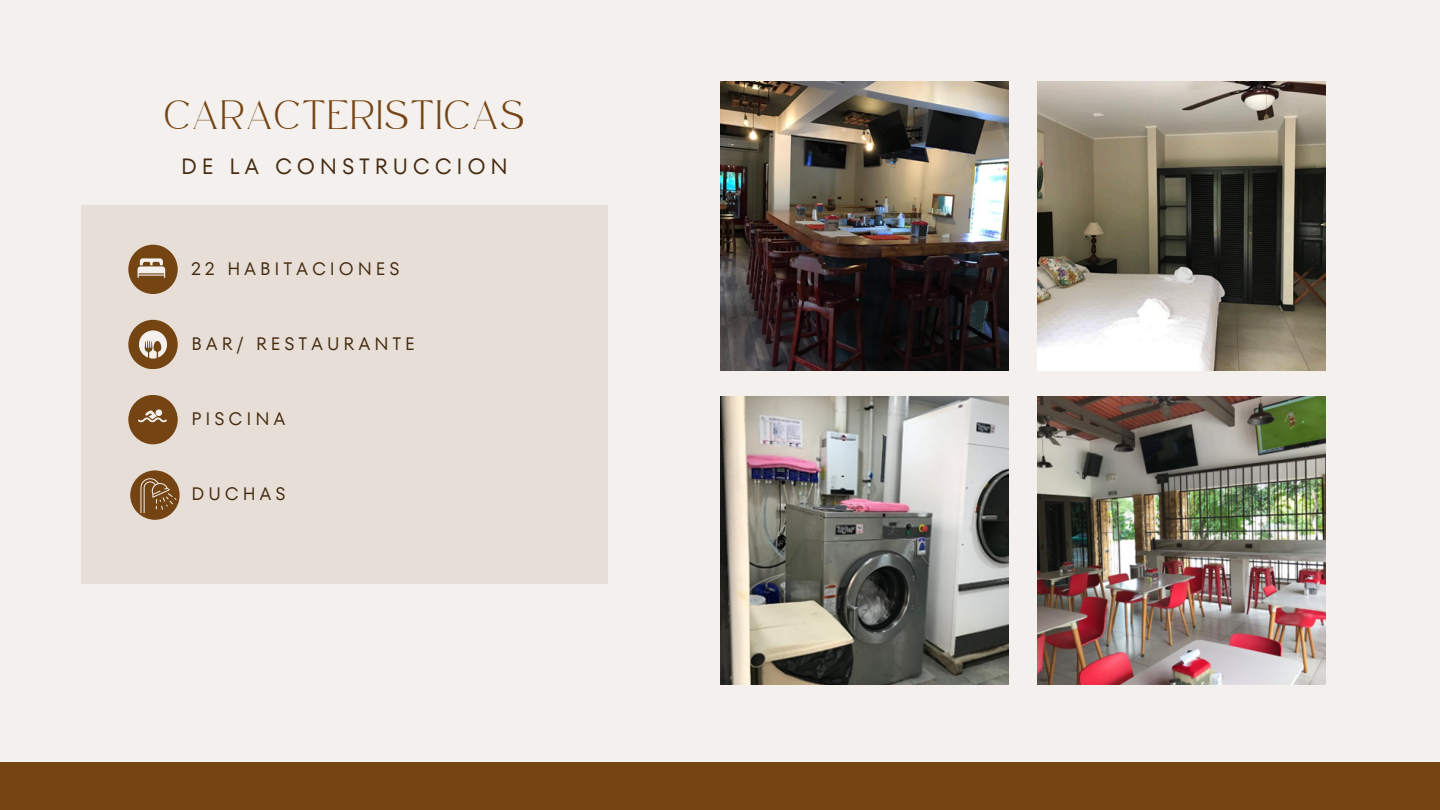
<style>
.page{position:relative;width:1440px;height:810px;background:#f4f0ed}
.page>*{position:absolute;margin:0;border:0;box-sizing:border-box;transform-origin:0 0}
.t1{font:22px "TT Fors";letter-spacing:.215em;color:#442b11}
.t2{font:20px "Safira March";letter-spacing:.135em;color:#744413}
.t3{font:18px "TT Fors";letter-spacing:.215em;color:#442b11}
</style>
<div class="page">
<div style="left:81px;top:205px;width:527px;height:379px;background:#e7dfd7"></div>
<div style="left:128px;top:245px;width:50px;height:49px;background:#744413;border-radius:50%"></div>
<div style="left:128px;top:320px;width:50px;height:49px;background:#744413;border-radius:50%"></div>
<div style="left:128px;top:395px;width:50px;height:49px;background:#744413;border-radius:50%"></div>
<svg style="left:138px;top:258px;width:27px;height:20px"></svg>
<svg style="left:139px;top:330px;width:28px;height:28px"></svg>
<img style="left:720px;top:82px;width:288px;height:288px">
<img style="left:720px;top:396px;width:288px;height:289px">
<img style="left:1037px;top:82px;width:289px;height:288px">
<img style="left:1037px;top:396px;width:289px;height:289px">
<svg style="left:138px;top:409px;width:29px;height:14px"></svg>
<div style="left:0;top:762px;width:1440px;height:48px;background:#744413"></div>
<div style="left:130px;top:470px;width:50px;height:50px;background:#744413;border-radius:50%"></div>
<svg style="left:140px;top:478px;width:36px;height:35px"></svg>
<p class="t2" style="left:165px;top:111px;width:361px">CARACTERISTICAS</p>
<p class="t1" style="left:181px;top:150px;width:328px">DE LA CONSTRUCCION</p>
<p class="t3" style="left:192px;top:256px;width:209px">22 HABITACIONES</p>
<p class="t3" style="left:192px;top:331px;width:225px">BAR/ RESTAURANTE</p>
<p class="t3" style="left:192px;top:406px;width:95px">PISCINA</p>
<p class="t3" style="left:192px;top:481px;width:96px">DUCHAS</p>
</div>
